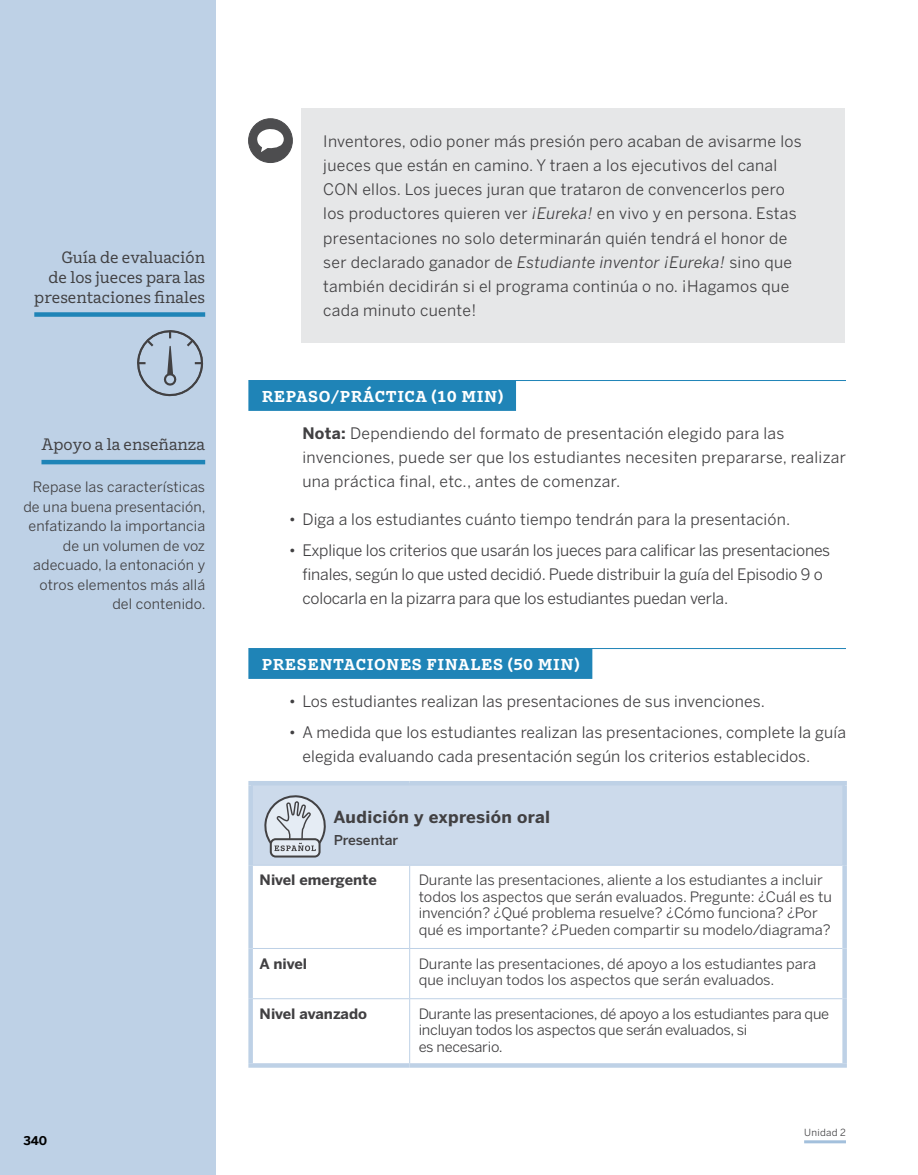
<style>
.page{position:relative;width:918px;height:1175px;background:#fff}
.page>*{position:absolute;margin:0;border:0;box-sizing:border-box;transform-origin:0 0}
.t1{font:16.5px/19.8px "Amplify";color:#414042;text-align:right}
.t2{font:700 16.5px "Benton Sans";letter-spacing:.02em;color:#414042}
.t3{font:15.75px/24px "Benton Sans";letter-spacing:.01em;color:#414042}
.t4{font:15.75px/24px "Benton Sans";letter-spacing:-.01em;color:#414042}
.t5{font:700 15.75px "Amplify";letter-spacing:.04em;color:#fff}
.t6{font:14.25px/16.5px "Benton Sans";color:#414042}
.t7{font:700 14.25px "Benton Sans";color:#414042}
.t8{font:500 13.5px "Benton Sans";letter-spacing:-.005em;color:#414042}
.t9{font:700 12px "Benton Sans";color:#000}
.t10{font:9.75px "Benton Sans";letter-spacing:.03em;color:#414042}
.s1{font-style:italic}
.s2{font-weight:700}
</style>
<div class="page">
<div style="left:0;top:0;width:216px;height:1174px;background:#bed1e6"></div>
<hr style="left:804px;top:1140px;width:42px;height:3px;background:#a3c0dc">
<hr style="left:248px;top:380px;width:598px;height:1px;background:#1f84b7">
<div style="left:248px;top:381px;width:268px;height:30px;background:#1f84b7"></div>
<hr style="left:248px;top:648px;width:598px;height:1px;background:#1f84b7">
<div style="left:248px;top:649px;width:344px;height:30px;background:#1f84b7"></div>
<div style="left:302px;top:108px;width:543px;height:234px;background:#e6e7e8"></div>
<div style="left:249px;top:119px;width:43px;height:43px;background:#4d4d4f;border-radius:50%"></div>
<div style="left:248px;top:119px;width:45px;height:44px;border:1px solid #4d4d4f;border-radius:50%"></div>
<svg style="left:257px;top:129px;width:27px;height:23px"></svg>
<div style="left:251px;top:783px;width:594px;height:82px;background:#ccdaeb"></div>
<svg style="left:253px;top:866px;width:589px;height:197px"></svg>
<hr style="left:248px;top:781px;width:162px;height:4px;background:#bed1e6">
<div style="left:248px;top:785px;width:5px;height:80px;background:#bed1e6"></div>
<hr style="left:410px;top:781px;width:437px;height:4px;background:#bed1e6">
<div style="left:842px;top:785px;width:5px;height:80px;background:#bed1e6"></div>
<div style="left:248px;top:865px;width:5px;height:83px;background:#bed1e6"></div>
<div style="left:842px;top:865px;width:5px;height:83px;background:#bed1e6"></div>
<div style="left:248px;top:948px;width:5px;height:50px;background:#bed1e6"></div>
<div style="left:842px;top:948px;width:5px;height:50px;background:#bed1e6"></div>
<div style="left:248px;top:998px;width:5px;height:65px;background:#bed1e6"></div>
<div style="left:842px;top:998px;width:5px;height:65px;background:#bed1e6"></div>
<svg style="left:248px;top:1063px;width:162px;height:4px"></svg>
<svg style="left:410px;top:1063px;width:437px;height:4px;background:#c1d3e7"></svg>
<hr style="left:253px;top:865px;width:157px;height:1px;background:#bed1e6">
<hr style="left:410px;top:865px;width:432px;height:1px;background:#bed1e6">
<hr style="left:409px;top:865px;width:1px;height:83px;background:#bed1e6">
<hr style="left:253px;top:948px;width:157px;height:1px;background:#bed1e6">
<hr style="left:410px;top:948px;width:432px;height:1px;background:#bed1e6">
<hr style="left:409px;top:948px;width:1px;height:50px;background:#bed1e6">
<hr style="left:253px;top:998px;width:157px;height:1px;background:#bed1e6">
<hr style="left:410px;top:998px;width:432px;height:1px;background:#bed1e6">
<hr style="left:409px;top:999px;width:1px;height:64px;background:#bed1e6">
<div style="left:34px;top:312px;width:171px;height:5px;background:#1f84b7"></div>
<svg style="left:137px;top:330px;width:66px;height:66px"></svg>
<hr style="left:41px;top:460px;width:164px;height:4px;background:#1f84b7">
<svg style="left:264px;top:795px;width:62px;height:62px"></svg>
<p class="t1" style="left:34px;top:247px;width:172px">Guía de evaluación<br>de los jueces para las presentaciones finales</p>
<p class="t1" style="left:41px;top:434px;width:165px">Apoyo a la enseñanza</p>
<p class="t6" style="left:23px;top:477px;width:184px;line-height:19.5px;text-align:right">Repase las características de una buena presentación, enfatizando la importancia de un volumen de voz adecuado, la entonación y otros elementos más allá del contenido.</p>
<p class="t9" style="left:23px;top:1133px;width:25px">340</p>
<p class="t3" style="left:323px;top:129px;width:480px">Inventores, odio poner más presión pero acaban de avisarme los jueces que están en camino. Y traen a los ejecutivos del canal CON ellos. Los jueces juran que trataron de convencerlos pero los productores quieren ver <span class="s1">¡Eureka!</span> en vivo y en persona. Estas presentaciones no solo determinarán quién tendrá el honor de ser declarado ganador de <span class="s1">Estudiante inventor ¡Eureka!</span> sino que también decidirán si el programa continúa o no. ¡Hagamos que cada minuto cuente!</p>
<p class="t5" style="left:262px;top:386px;width:243px">REPASO/PRÁCTICA (10 MIN)</p>
<p class="t3" style="left:302px;top:421px;width:545px"><span class="s2">Nota:</span> Dependiendo del formato de presentación elegido para las invenciones, puede ser que los estudiantes necesiten prepararse, realizar una práctica final, etc., antes de comenzar.</p>
<p class="t3" style="left:289px;top:507px;width:503px">• Diga a los estudiantes cuánto tiempo tendrán para la presentación.</p>
<p class="t4" style="left:302px;top:538px;width:529px;text-indent:-13px">• Explique los criterios que usarán los jueces para calificar las presentaciones finales, según lo que usted decidió. Puede distribuir la guía del Episodio 9 o colocarla en la pizarra para que los estudiantes puedan verla.</p>
<p class="t5" style="left:262px;top:654px;width:319px">PRESENTACIONES FINALES (50 MIN)</p>
<p class="t3" style="left:289px;top:689px;width:478px">• Los estudiantes realizan las presentaciones de sus invenciones.</p>
<p class="t3" style="left:302px;top:720px;width:545px;text-indent:-13px">• A medida que los estudiantes realizan las presentaciones, complete la guía elegida evaluando cada presentación según los criterios establecidos.</p>
<p class="t2" style="left:333px;top:807px;width:218px">Audición y expresión oral</p>
<p class="t8" style="left:334px;top:832px;width:66px">Presentar</p>
<p class="t7" style="left:260px;top:871px;width:119px">Nivel emergente</p>
<p class="t6" style="left:419px;top:871px;width:415px">Durante las presentaciones, aliente a los estudiantes a incluir todos los aspectos que serán evaluados. Pregunte: ¿Cuál es tu invención? ¿Qué problema resuelve? ¿Cómo funciona? ¿Por qué es importante? ¿Pueden compartir su modelo/diagrama?</p>
<p class="t7" style="left:260px;top:955px;width:49px">A nivel</p>
<p class="t6" style="left:419px;top:955px;width:399px">Durante las presentaciones, dé apoyo a los estudiantes para que incluyan todos los aspectos que serán evaluados.</p>
<p class="t7" style="left:260px;top:1005px;width:109px">Nivel avanzado</p>
<p class="t6" style="left:419px;top:1005px;width:412px">Durante las presentaciones, dé apoyo a los estudiantes para que incluyan todos los aspectos que serán evaluados, si<br>es necesario.</p>
<p class="t10" style="left:804px;top:1126px;width:43px">Unidad 2</p>
</div>
